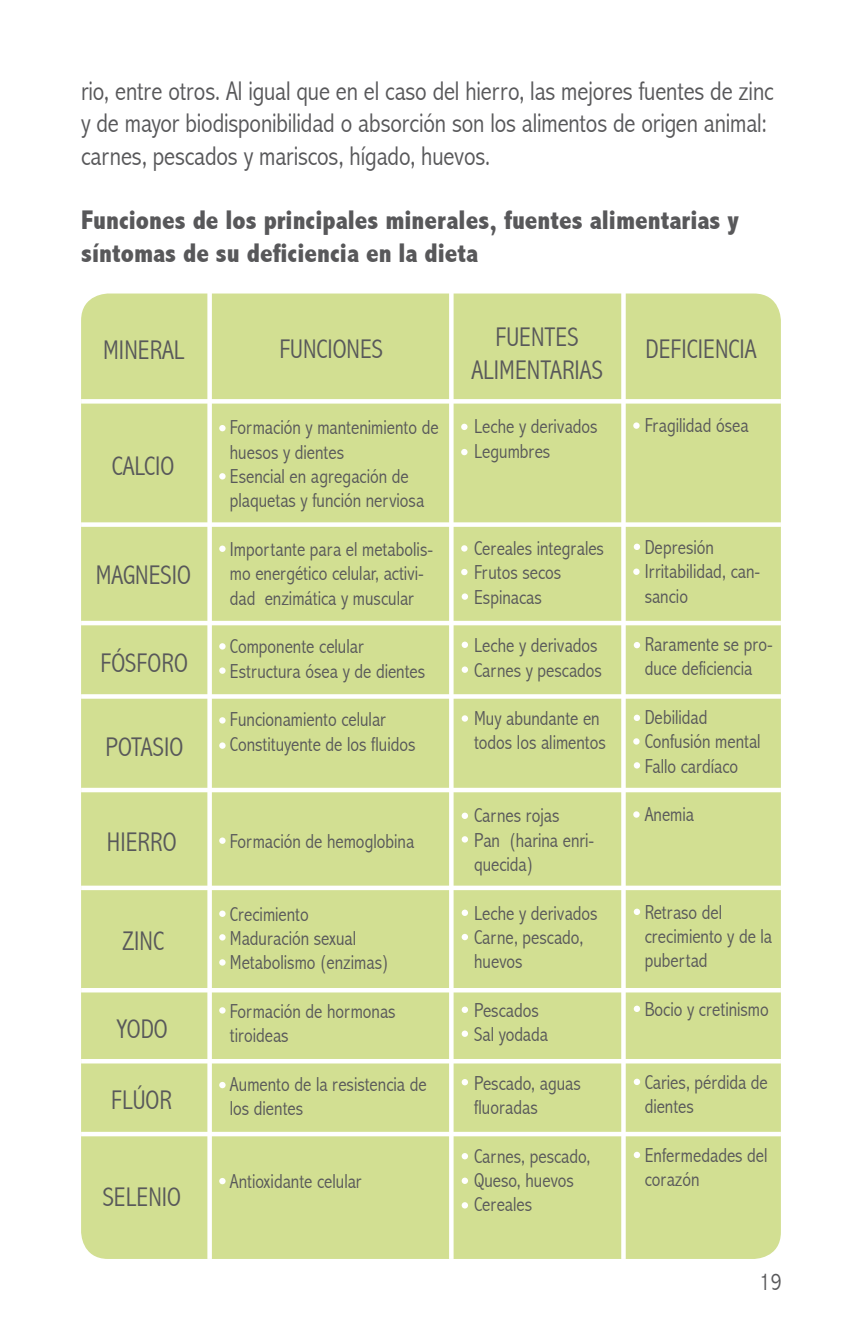
<style>
.page{position:relative;width:862px;height:1340px;background:#fff}
.page>*{position:absolute;margin:0;border:0;box-sizing:border-box;transform-origin:0 0}
.t1{font:300 condensed 27px/32.4px "Abadi";letter-spacing:-.005em;color:#58585a}
.t2{font:800 condensed 27px/32.4px "Abadi";color:#58585a}
.t3{font:300 condensed 24.75px "Abadi";color:#58585a}
.t4{font:300 condensed 20.25px/24.3px "Abadi";color:#58585a}
</style>
<div class="page">
<div style="left:81px;top:293px;width:699px;height:965px;background:#d2df92;border-radius:27px"></div>
<div style="left:207px;top:285px;width:5px;height:973px;background:#fff"></div>
<hr style="left:449px;top:285px;width:4px;height:973px;background:#fff">
<svg style="left:621px;top:293px;width:4px;height:965px;background:#fcfdf8"></svg>
<div style="left:81px;top:522px;width:699px;height:5px;background:#fff"></div>
<hr style="left:81px;top:621px;width:699px;height:4px;background:#fff">
<svg style="left:81px;top:694px;width:699px;height:4px;background:#fcfdf9"></svg>
<div style="left:81px;top:787px;width:699px;height:5px;background:#fff"></div>
<hr style="left:81px;top:399px;width:699px;height:4px;background:#fff">
<div style="left:81px;top:885px;width:699px;height:5px;background:#fff"></div>
<hr style="left:81px;top:988px;width:699px;height:4px;background:#fff">
<div style="left:81px;top:1058px;width:699px;height:5px;background:#fff"></div>
<div style="left:81px;top:1131px;width:699px;height:5px;background:#fff"></div>
<svg style="left:219px;top:425px;width:6px;height:6px"></svg>
<svg style="left:219px;top:473px;width:6px;height:6px"></svg>
<div style="left:219px;top:545px;width:6px;height:7px;background:#fff;border-radius:50%"></div>
<svg style="left:219px;top:643px;width:6px;height:6px"></svg>
<div style="left:219px;top:667px;width:6px;height:7px;background:#fff;border-radius:50%"></div>
<svg style="left:219px;top:717px;width:6px;height:6px"></svg>
<svg style="left:219px;top:742px;width:6px;height:6px"></svg>
<svg style="left:219px;top:837px;width:6px;height:6px"></svg>
<div style="left:219px;top:910px;width:6px;height:7px;background:#fff;border-radius:50%"></div>
<svg style="left:219px;top:934px;width:6px;height:6px"></svg>
<svg style="left:219px;top:959px;width:6px;height:6px"></svg>
<svg style="left:219px;top:1007px;width:6px;height:6px"></svg>
<div style="left:219px;top:1081px;width:6px;height:7px;background:#fff;border-radius:50%"></div>
<div style="left:219px;top:1177px;width:6px;height:7px;background:#fff;border-radius:50%"></div>
<div style="left:461px;top:423px;width:6px;height:7px;background:#fff;border-radius:50%"></div>
<svg style="left:461px;top:449px;width:6px;height:6px"></svg>
<svg style="left:461px;top:545px;width:6px;height:6px"></svg>
<svg style="left:461px;top:569px;width:6px;height:6px"></svg>
<div style="left:461px;top:593px;width:7px;height:7px;background:#fff;border-radius:50%"></div>
<div style="left:461px;top:641px;width:7px;height:7px;background:#fff;border-radius:50%"></div>
<div style="left:461px;top:666px;width:7px;height:7px;background:#fff;border-radius:50%"></div>
<div style="left:461px;top:715px;width:7px;height:6px;background:#fff;border-radius:50%"></div>
<div style="left:461px;top:812px;width:7px;height:7px;background:#fff;border-radius:50%"></div>
<div style="left:461px;top:836px;width:7px;height:6px;background:#fff;border-radius:50%"></div>
<div style="left:461px;top:909px;width:7px;height:7px;background:#fff;border-radius:50%"></div>
<svg style="left:461px;top:933px;width:7px;height:7px"></svg>
<div style="left:461px;top:1006px;width:7px;height:7px;background:#fff;border-radius:50%"></div>
<div style="left:461px;top:1030px;width:7px;height:6px;background:#fff;border-radius:50%"></div>
<div style="left:461px;top:1079px;width:7px;height:6px;background:#fff;border-radius:50%"></div>
<svg style="left:461px;top:1152px;width:7px;height:7px"></svg>
<div style="left:461px;top:1177px;width:7px;height:6px;background:#fff;border-radius:50%"></div>
<div style="left:461px;top:1202px;width:7px;height:6px;background:#fff;border-radius:50%"></div>
<div style="left:633px;top:422px;width:6px;height:7px;background:#fff;border-radius:50%"></div>
<div style="left:633px;top:543px;width:6px;height:7px;background:#fff;border-radius:50%"></div>
<div style="left:633px;top:568px;width:6px;height:7px;background:#fff;border-radius:50%"></div>
<svg style="left:633px;top:642px;width:6px;height:6px"></svg>
<svg style="left:633px;top:714px;width:6px;height:7px"></svg>
<svg style="left:633px;top:738px;width:6px;height:6px"></svg>
<svg style="left:633px;top:762px;width:6px;height:6px"></svg>
<svg style="left:633px;top:811px;width:6px;height:6px"></svg>
<div style="left:633px;top:908px;width:6px;height:7px;background:#fff;border-radius:50%"></div>
<div style="left:633px;top:1005px;width:6px;height:7px;background:#fff;border-radius:50%"></div>
<svg style="left:633px;top:1151px;width:6px;height:7px"></svg>
<svg style="left:633px;top:1078px;width:6px;height:7px"></svg>
<h1 class="t1" style="left:81px;top:75px;width:693px">rio, entre otros. Al igual que en el caso del hierro, las mejores fuentes de zinc y de mayor biodisponibilidad o absorción son los alimentos de origen animal: carnes, pescados y mariscos, hígado, huevos.</h1>
<h1 class="t2" style="left:81px;top:204px;width:659px">Funciones de los principales minerales, fuentes alimentarias y síntomas de su deficiencia en la dieta</h1>
<h1 class="t1" style="left:103px;top:334px;width:83px">MINERAL</h1>
<h1 class="t1" style="left:279px;top:333px;width:105px">FUNCIONES</h1>
<h1 class="t1" style="left:112px;top:450px;width:64px">CALCIO</h1>
<h1 class="t1" style="left:96px;top:559px;width:97px">MAGNESIO</h1>
<h1 class="t1" style="left:100px;top:647px;width:89px">FÓSFORO</h1>
<h1 class="t1" style="left:105px;top:730px;width:79px">POTASIO</h1>
<h1 class="t1" style="left:107px;top:826px;width:71px">HIERRO</h1>
<h1 class="t1" style="left:123px;top:925px;width:43px">ZINC</h1>
<h1 class="t1" style="left:116px;top:1012px;width:53px">YODO</h1>
<h1 class="t1" style="left:111px;top:1083px;width:62px">FLÚOR</h1>
<h1 class="t1" style="left:103px;top:1180px;width:80px">SELENIO</h1>
<p class="t4" style="left:230px;top:415px;width:210px">Formación y mantenimiento de huesos y dientes<br>Esencial en agregación de plaquetas y función nerviosa</p>
<p class="t4" style="left:230px;top:537px;width:205px">Importante para el metabolis&shy;mo energético celular, activi&shy;dad enzimática y muscular</p>
<p class="t4" style="left:230px;top:634px;width:197px">Componente celular<br>Estructura ósea y de dientes</p>
<p class="t4" style="left:230px;top:707px;width:187px">Funcionamiento celular<br>Constituyente de los fluidos</p>
<p class="t4" style="left:230px;top:828px;width:186px">Formación de hemoglobina</p>
<p class="t4" style="left:230px;top:901px;width:160px">Crecimiento<br>Maduración sexual<br>Metabolismo (enzimas)</p>
<p class="t4" style="left:230px;top:999px;width:167px">Formación de hormonas tiroideas</p>
<p class="t4" style="left:230px;top:1071px;width:198px">Aumento de la resistencia de los dientes</p>
<p class="t4" style="left:230px;top:1169px;width:133px">Antioxidante celular</p>
<h1 class="t1" style="left:471px;top:321px;width:133px;text-align:center">FUENTES<br>ALIMENTARIAS</h1>
<p class="t4" style="left:474px;top:414px;width:125px">Leche y derivados<br>Legumbres</p>
<p class="t4" style="left:474px;top:536px;width:131px">Cereales integrales<br>Frutos secos<br>Espinacas</p>
<p class="t4" style="left:474px;top:633px;width:129px">Leche y derivados<br>Carnes y pescados</p>
<p class="t4" style="left:474px;top:706px;width:133px">Muy abundante en todos los alimentos</p>
<p class="t4" style="left:474px;top:803px;width:122px">Carnes rojas<br>Pan (harina enri&shy;quecida)</p>
<p class="t4" style="left:474px;top:900px;width:125px">Leche y derivados<br>Carne, pescado, huevos</p>
<p class="t4" style="left:474px;top:998px;width:75px">Pescados<br>Sal yodada</p>
<p class="t4" style="left:474px;top:1070px;width:108px">Pescado, aguas fluoradas</p>
<p class="t4" style="left:474px;top:1143px;width:118px">Carnes, pescado,<br>Queso, huevos<br>Cereales</p>
<h1 class="t1" style="left:645px;top:333px;width:113px">DEFICIENCIA</h1>
<p class="t4" style="left:644px;top:413px;width:105px">Fragilidad ósea</p>
<p class="t4" style="left:644px;top:535px;width:117px">Depresión<br>Irritabilidad, can&shy;sancio</p>
<p class="t4" style="left:644px;top:632px;width:129px">Raramente se pro&shy;duce deficiencia</p>
<p class="t4" style="left:644px;top:705px;width:117px">Debilidad<br>Confusión mental<br>Fallo cardíaco</p>
<p class="t4" style="left:644px;top:802px;width:51px">Anemia</p>
<p class="t4" style="left:644px;top:899px;width:129px">Retraso del crecimiento y de la pubertad</p>
<p class="t4" style="left:644px;top:996px;width:126px">Bocio y cretinismo</p>
<p class="t4" style="left:644px;top:1069px;width:125px">Caries, pérdida de dientes</p>
<p class="t4" style="left:644px;top:1142px;width:124px">Enfermedades del corazón</p>
<p class="t3" style="left:758px;top:1267px;width:24px">19</p>
</div>
